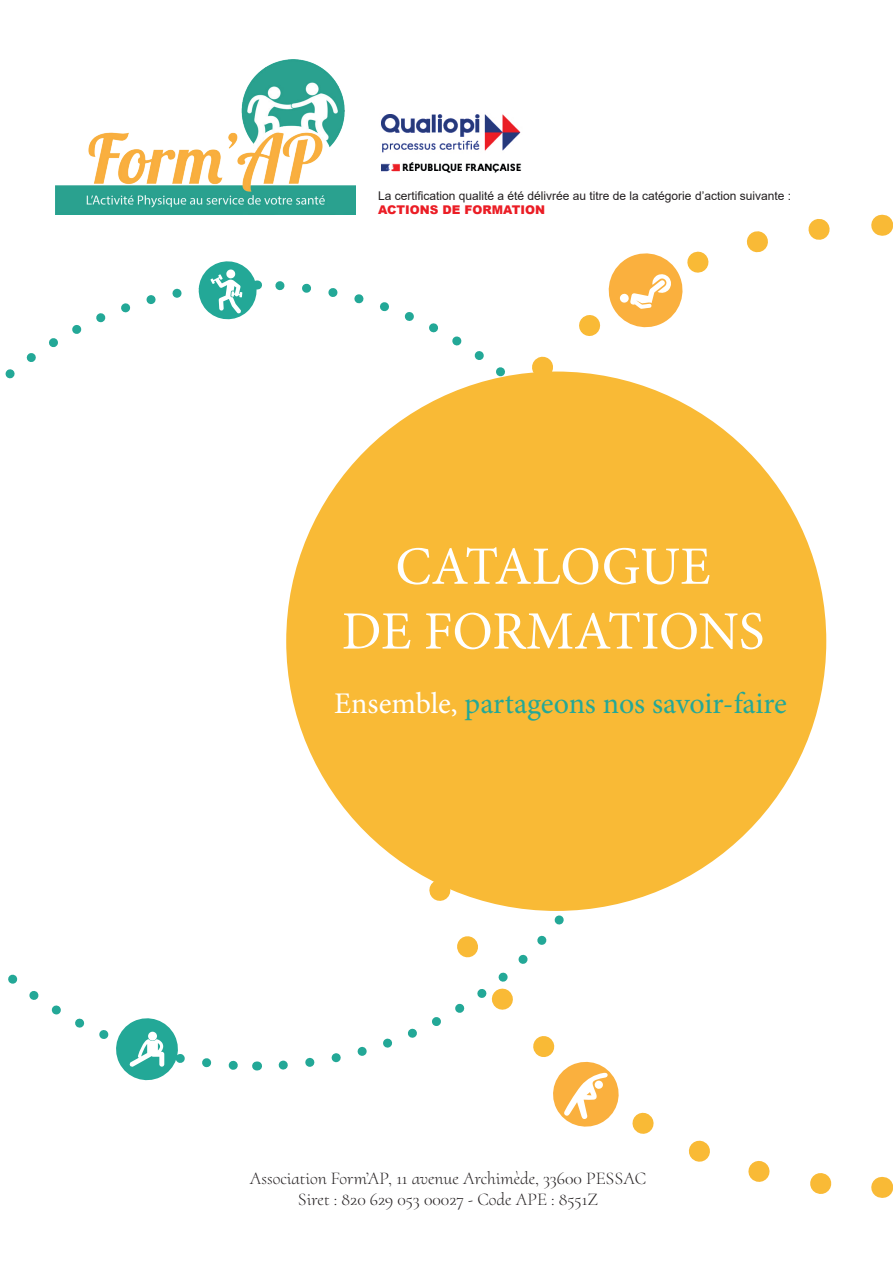
<style>
.page{position:relative;width:893px;height:1263px;background:#fff}
.page>*{position:absolute;margin:0;border:0;box-sizing:border-box;transform-origin:0 0}
.t1{font:54px/64.8px "Minion Pro";color:#fff;text-align:center}
.t2{font:30px "Minion Pro";letter-spacing:-.005em;color:#23a897}
.t3{font:300 18px/21.6px "Cormorant Upright";color:#231f20;text-align:center}
.t4{font:12px "Arial";color:#231f20}
.t5{font:900 12px "Arial";color:#eb1d25}
.s1{color:#fff}
</style>
<div class="page">
<svg style="left:891px;top:219px;width:2px;height:13px"></svg>
<svg style="left:654px;top:219px;width:176px;height:478px"></svg>
<svg style="left:632px;top:745px;width:241px;height:449px"></svg>
<svg style="left:882px;top:215px;width:1px;height:21px"></svg>
<svg style="left:882px;top:1177px;width:1px;height:21px"></svg>
<svg style="left:278px;top:684px;width:376px;height:391px"></svg>
<svg style="left:261px;top:281px;width:383px;height:377px"></svg>
<svg style="left:5px;top:288px;width:177px;height:91px"></svg>
<svg style="left:8px;top:974px;width:245px;height:96px"></svg>
<div style="left:286px;top:371px;width:540px;height:540px;background:#f9ba36;border-radius:50%"></div>
<svg style="left:603px;top:248px;width:85px;height:84px"></svg>
<svg style="left:198px;top:261px;width:62px;height:59px"></svg>
<svg style="left:112px;top:1014px;width:70px;height:67px"></svg>
<div style="left:148px;top:1032px;width:9px;height:8px;background:#fff;border-radius:50%"></div>
<svg style="left:548px;top:1057px;width:75px;height:70px"></svg>
<img style="left:55px;top:60px;width:301px;height:155px">
<img style="left:381px;top:114px;width:141px;height:59px">
<div style="left:378px;top:191px;width:419px;height:30px;background:#fff"></div>
<p class="t4" style="left:378px;top:187px;width:414px">La certification qualité a été délivrée au titre de la catégorie d’action suivante :</p>
<p class="t5" style="left:378px;top:201px;width:168px">ACTIONS DE FORMATION</p>
<h1 class="t1" style="left:342px;top:536px;width:424px">CATALOGUE<br>DE FORMATIONS</h1>
<h2 class="t2" style="left:334px;top:685px;width:454px"><span class="s1">Ensemble,</span> partageons nos savoir-faire</h2>
<p class="t3" style="left:250px;top:1167px;width:398px">Association Form’AP, 11 avenue Archimède, 33600 PESSAC<br>Siret : 820 629 053 00027 - Code APE : 8551Z</p>
</div>
